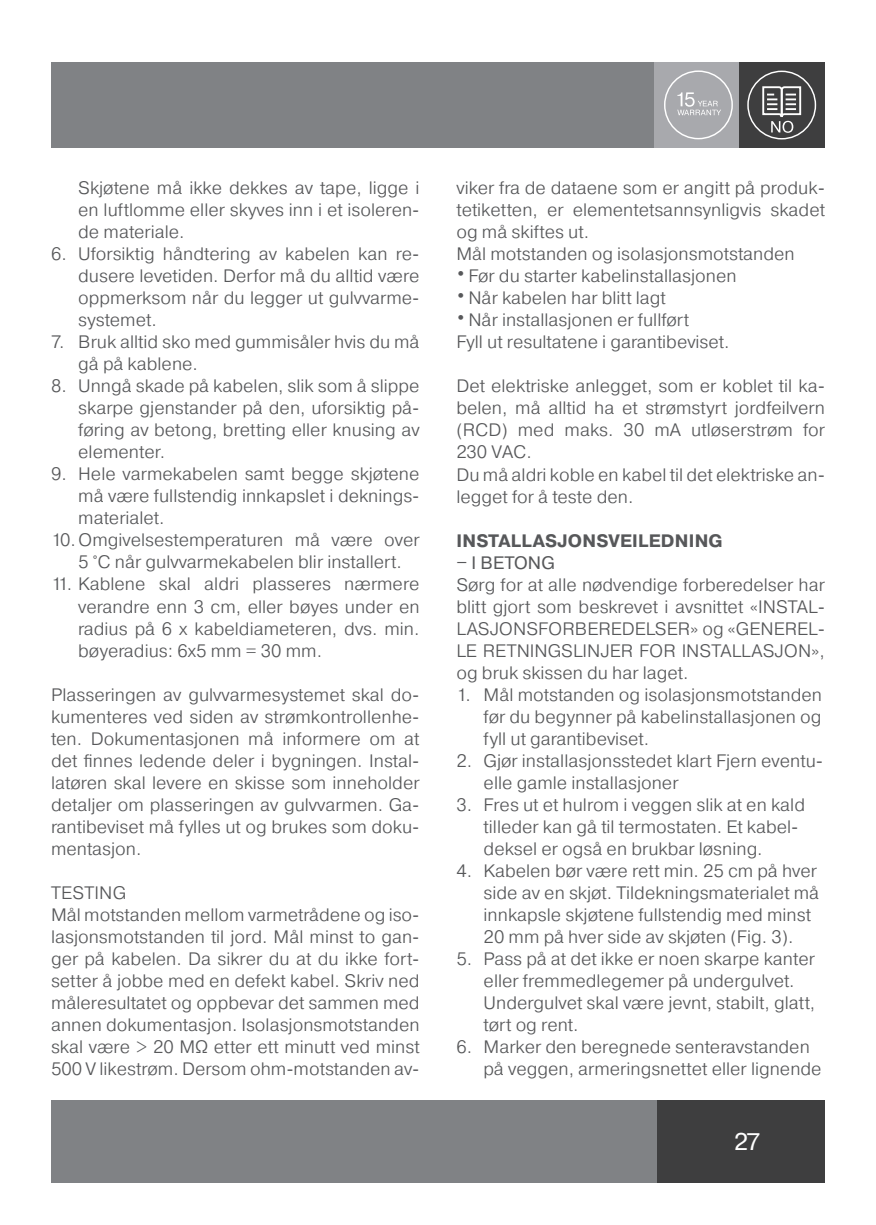
<style>
.page{position:relative;width:876px;height:1225px;background:#fff}
.page>*{position:absolute;margin:0;border:0;box-sizing:border-box;transform-origin:0 0}
.t1{font:24px "Pragmatica";color:#fff}
.t2{font:300 18px/22px "Pragmatica";color:#57585a}
.t3{font:700 18px "Pragmatica";letter-spacing:.01em;color:#57585a}
.t4{font:18px "Pragmatica";letter-spacing:.01em;color:#57585a}
</style>
<div class="page">
<div style="left:51px;top:62px;width:774px;height:85px;background:#808285"></div>
<div style="left:51px;top:1100px;width:774px;height:82px;background:#808285"></div>
<div style="left:655px;top:62px;width:85px;height:85px;background:#a8a9ad"></div>
<div style="left:740px;top:62px;width:85px;height:85px;background:#3e3e3f"></div>
<div style="left:657px;top:1100px;width:168px;height:82px;background:#3e3e3f"></div>
<svg style="left:664px;top:70px;width:69px;height:69px"></svg>
<svg style="left:747px;top:71px;width:69px;height:68px"></svg>
<p class="t2" style="left:78px;top:177px;width:343px;text-align:justify">Skjøtene må ikke dekkes av tape, ligge i en luftlomme eller skyves inn i et isoleren&shy;de materiale.</p>
<p class="t2" style="left:78px;top:243px;width:343px;text-align:justify;text-indent:-27px">6. Uforsiktig håndtering av kabelen kan re&shy;dusere levetiden. Derfor må du alltid være oppmerksom når du legger ut gulvvarme&shy;systemet.</p>
<p class="t2" style="left:78px;top:331px;width:343px;text-indent:-27px">7. Bruk alltid sko med gummisåler hvis du må gå på kablene.</p>
<p class="t2" style="left:78px;top:375px;width:343px;text-align:justify;text-indent:-27px">8. Unngå skade på kabelen, slik som å slippe skarpe gjenstander på den, uforsiktig på&shy;føring av betong, bretting eller knusing av elementer.</p>
<p class="t2" style="left:51px;top:463px;width:370px">9. Hele varmekabelen samt begge skjøtene</p>
<p class="t2" style="left:78px;top:485px;width:343px">må være fullstendig innkapslet i deknings-</p>
<p class="t2" style="left:78px;top:507px;width:88px">materialet.</p>
<p class="t2" style="left:51px;top:529px;width:370px">10.Omgivelsestemperaturen må være over</p>
<p class="t2" style="left:78px;top:551px;width:325px">5 °C når gulvvarmekabelen blir installert.</p>
<p class="t2" style="left:78px;top:573px;width:343px;text-align:justify;text-indent:-27px">11. Kablene skal aldri plasseres nærmere verandre enn 3 cm, eller bøyes under en radius på 6 x kabeldiameteren, dvs. min. bøyeradius: 6x5 mm = 30 mm.</p>
<p class="t2" style="left:51px;top:683px;width:370px;text-align:justify">Plasseringen av gulvvarmesystemet skal do&shy;kumenteres ved siden av strømkontrollenhe&shy;ten. Dokumentasjonen må informere om at det finnes ledende deler i bygningen. Instal&shy;latøren skal levere en skisse som inneholder detaljer om plasseringen av gulvvarmen. Ga&shy;rantibeviset må fylles ut og brukes som doku&shy;mentasjon.</p>
<p class="t2" style="left:51px;top:881px;width:370px">TESTING<br>Mål motstanden mellom varmetrådene og iso&shy;lasjonsmotstanden til jord. Mål minst to gan&shy;ger på kabelen. Da sikrer du at du ikke fort&shy;setter å jobbe med en defekt kabel. Skriv ned måleresultatet og oppbevar det sammen med annen dokumentasjon. Isolasjonsmotstanden skal være &gt; 20 MΩ etter ett minutt ved minst 500 V likestrøm. Dersom ohm-motstanden av-</p>
<p class="t2" style="left:456px;top:177px;width:370px">viker fra de dataene som er angitt på produk&shy;tetiketten, er elementetsannsynligvis skadet og må skiftes ut.<br>Mål motstanden og isolasjonsmotstanden</p>
<p class="t2" style="left:456px;top:265px;width:282px"><sup>•</sup> Før du starter kabelinstallasjonen</p>
<p class="t2" style="left:456px;top:287px;width:211px"><sup>•</sup> Når kabelen har blitt lagt</p>
<p class="t2" style="left:456px;top:309px;width:275px"><sup>•</sup> Når installasjonen er fullført<br>Fyll ut resultatene i garantibeviset.</p>
<p class="t2" style="left:456px;top:375px;width:370px">Det elektriske anlegget, som er koblet til ka&shy;belen, må alltid ha et strømstyrt jordfeilvern (RCD) med maks. 30 mA utløserstrøm for 230 VAC.<br>Du må aldri koble en kabel til det elektriske an&shy;legget for å teste den.</p>
<p class="t3" style="left:456px;top:528px;width:268px">INSTALLASJONSVEILEDNING</p>
<p class="t4" style="left:456px;top:551px;width:100px">– I BETONG</p>
<p class="t2" style="left:456px;top:573px;width:370px;text-align:justify">Sørg for at alle nødvendige forberedelser har blitt gjort som beskrevet i avsnittet «INSTAL-LASJONSFORBEREDELSER» og «GENEREL-LE RETNINGSLINJER FOR INSTALLASJON», og bruk skissen du har laget.</p>
<p class="t2" style="left:484px;top:683px;width:340px;text-align:justify;text-indent:-27px">1. Mål motstanden og isolasjonsmotstanden før du begynner på kabelinstallasjonen og fyll ut garantibeviset.</p>
<p class="t2" style="left:484px;top:749px;width:341px;text-indent:-27px">2. Gjør installasjonsstedet klart Fjern eventu&shy;elle gamle installasjoner</p>
<p class="t2" style="left:484px;top:793px;width:323px;text-indent:-27px">3. Fres ut et hulrom i veggen slik at en kald tilleder kan gå til termostaten. Et kabel&shy;deksel er også en brukbar løsning.</p>
<p class="t2" style="left:484px;top:859px;width:337px;text-indent:-27px">4. Kabelen bør være rett min. 25 cm på hver side av en skjøt. Tildekningsmaterialet må innkapsle skjøtene fullstendig med minst 20 mm på hver side av skjøten (Fig. 3).</p>
<p class="t2" style="left:484px;top:947px;width:333px;text-indent:-27px">5. Pass på at det ikke er noen skarpe kanter eller fremmedlegemer på undergulvet.<br>Undergulvet skal være jevnt, stabilt, glatt, tørt og rent.</p>
<p class="t2" style="left:484px;top:1035px;width:339px;text-indent:-27px">6. Marker den beregnede senteravstanden på veggen, armeringsnettet eller lignende</p>
<h1 class="t1" style="left:734px;top:1127px;width:28px">27</h1>
</div>
